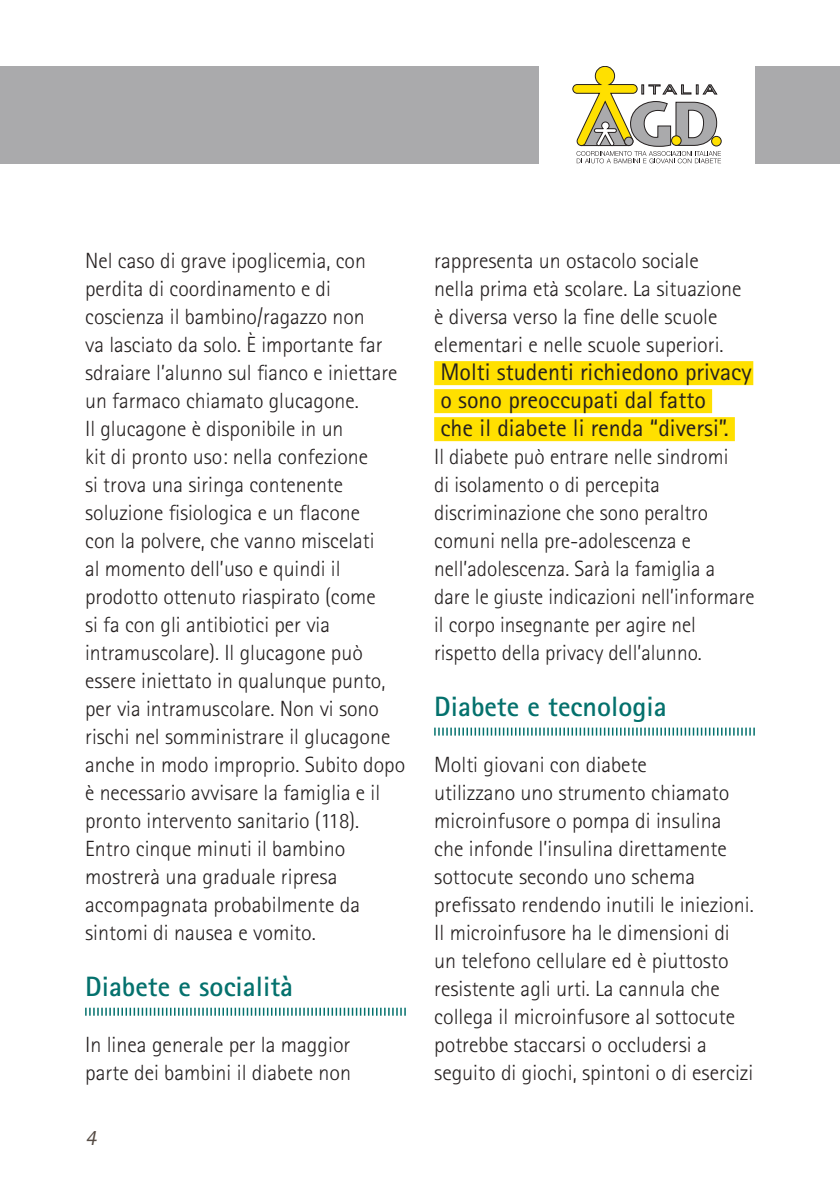
<style>
.page{position:relative;width:840px;height:1191px;background:#fff}
.page>*{position:absolute;margin:0;border:0;box-sizing:border-box;transform-origin:0 0}
.t1{font:700 28px "Rotis Sans Serif";color:#04716d}
.t2{font:24px/28px "Rotis Sans Serif";color:#241f1f}
.t3{font:300 22px/28px "Rotis Sans Serif";color:#241f1f}
.t4{font:italic 22px "Rotis Sans Serif";color:#554b44}
</style>
<div class="page">
<div style="left:0;top:66px;width:839px;height:97px;background:#aaaaac"></div>
<div style="left:539px;top:0;width:215px;height:180px;background:#fff"></div>
<div style="left:711px;top:136px;width:10px;height:10px;border:1px solid #241f1f;border-radius:50%"></div>
<svg style="left:572px;top:66px;width:148px;height:97px"></svg>
<svg style="left:85px;top:1007px;width:320px;height:8px"></svg>
<div style="left:434px;top:361px;width:318px;height:24px;background:#ffe000"></div>
<div style="left:434px;top:389px;width:277px;height:24px;background:#ffe000"></div>
<div style="left:434px;top:417px;width:300px;height:24px;background:#ffe000"></div>
<svg style="left:434px;top:727px;width:320px;height:8px"></svg>
<p class="t3" style="left:85px;top:247px;width:321px">Nel caso di grave ipoglicemia, con perdita di coordinamento e di coscienza il bambino/ragazzo non<br>va lasciato da solo. È importante far sdraiare l’alunno sul fianco e iniettare un farmaco chiamato glucagone.<br>Il glucagone è disponibile in un<br>kit di pronto uso: nella confezione<br>si trova una siringa contenente soluzione fisiologica e un flacone<br>con la polvere, che vanno miscelati<br>al momento dell’uso e quindi il prodotto ottenuto riaspirato (come<br>si fa con gli antibiotici per via intramuscolare). Il glucagone può essere iniettato in qualunque punto, per via intramuscolare. Non vi sono rischi nel somministrare il glucagone anche in modo improprio. Subito dopo è necessario avvisare la famiglia e il pronto intervento sanitario (118).<br>Entro cinque minuti il bambino mostrerà una graduale ripresa accompagnata probabilmente da sintomi di nausea e vomito.</p>
<p class="t1" style="left:85px;top:969px;width:209px">Diabete e socialità</p>
<p class="t3" style="left:85px;top:1031px;width:267px">In linea generale per la maggior parte dei bambini il diabete non</p>
<p class="t4" style="left:85px;top:1124px;width:12px">4</p>
<p class="t3" style="left:434px;top:247px;width:309px">rappresenta un ostacolo sociale nella prima età scolare. La situazione è diversa verso la fine delle scuole elementari e nelle scuole superiori.</p>
<p class="t2" style="left:440px;top:358px;width:313px">Molti studenti richiedono privacy o sono preoccupati dal fatto<br>che il diabete li renda “diversi”.</p>
<p class="t3" style="left:434px;top:443px;width:322px">Il diabete può entrare nelle sindromi<br>di isolamento o di percepita discriminazione che sono peraltro comuni nella pre-adolescenza e nell’adolescenza. Sarà la famiglia a dare le giuste indicazioni nell’informare il corpo insegnante per agire nel rispetto della privacy dell’alunno.</p>
<p class="t1" style="left:434px;top:689px;width:234px">Diabete e tecnologia</p>
<p class="t3" style="left:434px;top:751px;width:321px">Molti giovani con diabete<br>utilizzano uno strumento chiamato microinfusore o pompa di insulina che infonde l’insulina direttamente sottocute secondo uno schema prefissato rendendo inutili le iniezioni.<br>Il microinfusore ha le dimensioni di un telefono cellulare ed è piuttosto resistente agli urti. La cannula che collega il microinfusore al sottocute potrebbe staccarsi o occludersi a seguito di giochi, spintoni o di esercizi</p>
</div>
